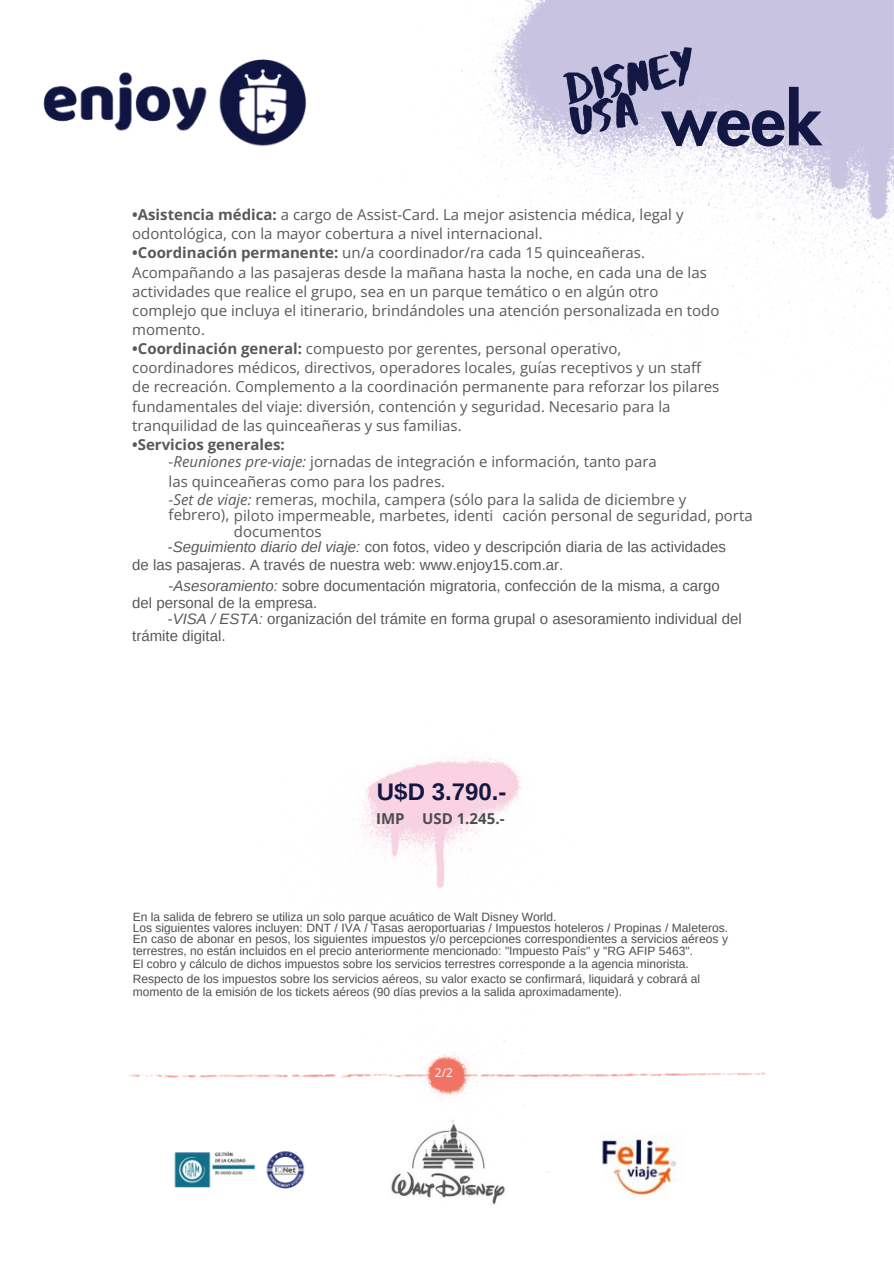
<style>
.page{position:relative;width:894px;height:1264px;background:#fff}
.page>*{position:absolute;margin:0;border:0;box-sizing:border-box;transform-origin:0 0}
.t1{font:800 69px "Futura LT Pro";color:#121843}
.t2{font:46.65px "Abys";color:#121843}
.t3{font:700 24px "Arimo";color:#121843}
.t4{font:15px/19.2px "Open Sans";color:#58595b}
.t5{font:15px "Arimo";color:#58595b}
.t6{font:700 15px "Open Sans";color:#58595b}
.t7{font:700 15px "Open Sans";color:#4d4d4f}
.t8{font:12px/11.2px "Arimo";color:#4d4d4f;text-align:justify}
.t9{font:12px "Open Sans";color:#fff}
.s1{font-weight:700}
.s2{font-style:italic}
</style>
<div class="page">
<img style="left:43px;top:0;width:850px;height:1189px">
<img style="left:389px;top:1118px;width:118px;height:87px">
<div style="left:572px;top:1118px;width:267px;height:106px;background:#fff"></div>
<img style="left:602px;top:1135px;width:79px;height:62px">
<svg style="left:568px;top:90px;width:70px;height:46px;background:#cbc7e2"></svg>
<h4 class="t2" style="left:560px;top:61px;width:133px;rotate:-10deg">dIsnEY</h4>
<p class="t1" style="left:662px;top:88px;width:161px">week</p>
<h5 class="t4" style="left:132px;top:205px;width:552px"><span class="s1">•Asistencia médica:</span> a cargo de Assist-Card. La mejor asistencia médica, legal y odontológica, con la mayor cobertura a nivel internacional.</h5>
<h5 class="t4" style="left:132px;top:243px;width:588px"><span class="s1">•Coordinación permanente:</span> un/a coordinador/ra cada 15 quinceañeras.<br>Acompañando a las pasajeras desde la mañana hasta la noche, en cada una de las actividades que realice el grupo, sea en un parque temático o en algún otro complejo que incluya el itinerario, brindándoles una atención personalizada en todo momento.</h5>
<h5 class="t4" style="left:132px;top:339px;width:588px"><span class="s1">•Coordinación general:</span> compuesto por gerentes, personal operativo, coordinadores médicos, directivos, operadores locales, guías receptivos y un staff de recreación. Complemento a la coordinación permanente para reforzar los pilares fundamentales del viaje: diversión, contención y seguridad. Necesario para la tranquilidad de las quinceañeras y sus familias.</h5>
<h5 class="t6" style="left:132px;top:434px;width:154px">•Servicios generales:</h5>
<h5 class="t4" style="left:168px;top:490px;width:585px;line-height:16.4px">-<span class="s2">Set de viaje:</span> remeras, mochila, campera (sólo para la salida de diciembre y<br>febrero), piloto impermeable, marbetes, identi cación personal de seguridad, porta</h5>
<h5 class="t4" style="left:234px;top:521px;width:89px">documentos</h5>
<h5 class="t5" style="left:168px;top:539px;width:559px">-<span class="s2">Seguimiento diario del viaje:</span> con fotos, video y descripción diaria de las actividades</h5>
<h5 class="t5" style="left:132px;top:556px;width:432px">de las pasajeras. A través de nuestra web: www.enjoy15.com.ar.</h5>
<h5 class="t5" style="left:168px;top:577px;width:552px">-<span class="s2">Asesoramiento:</span> sobre documentación migratoria, confección de la misma, a cargo</h5>
<h5 class="t5" style="left:132px;top:594px;width:187px">del personal de la empresa.</h5>
<h3 class="t5" style="left:168px;top:610px;width:575px">-<span class="s2">VISA / ESTA:</span> organización del trámite en forma grupal o asesoramiento individual del</h3>
<h4 class="t5" style="left:132px;top:627px;width:95px">trámite digital.</h4>
<h5 class="t4" style="left:168px;top:452px;width:489px">-<span class="s2">Reuniones pre-viaje:</span> jornadas de integración e información, tanto para las quinceañeras como para los padres.</h5>
<p class="t3" style="left:377px;top:778px;width:131px">U$D 3.790.-</p>
<h5 class="t7" style="left:376px;top:807px;width:30px">IMP</h5>
<h5 class="t7" style="left:422px;top:807px;width:84px">USD 1.245.-</h5>
<p class="t8" style="left:133px;top:911px;width:425px">En la salida de febrero se utiliza un solo parque acuático de Walt Disney World.</p>
<p class="t8" style="left:133px;top:922px;width:596px">Los siguientes valores incluyen: DNT / IVA / Tasas aeroportuarias / Impuestos hoteleros / Propinas / Maleteros.<br>En caso de abonar en pesos, los siguientes impuestos y/o percepciones correspondientes a servicios aéreos y terrestres, no están incluidos en el precio anteriormente mencionado: "Impuesto País" y "RG AFIP 5463".</p>
<p class="t8" style="left:133px;top:958px;width:557px">El cobro y cálculo de dichos impuestos sobre los servicios terrestres corresponde a la agencia minorista.</p>
<p class="t8" style="left:133px;top:972px;width:569px">Respecto de los impuestos sobre los servicios aéreos, su valor exacto se confirmará, liquidará y cobrará al</p>
<p class="t8" style="left:133px;top:986px;width:491px">momento de la emisión de los tickets aéreos (90 días previos a la salida aproximadamente).</p>
<p class="t9" style="left:435px;top:1064px;width:20px">2/2</p>
</div>
